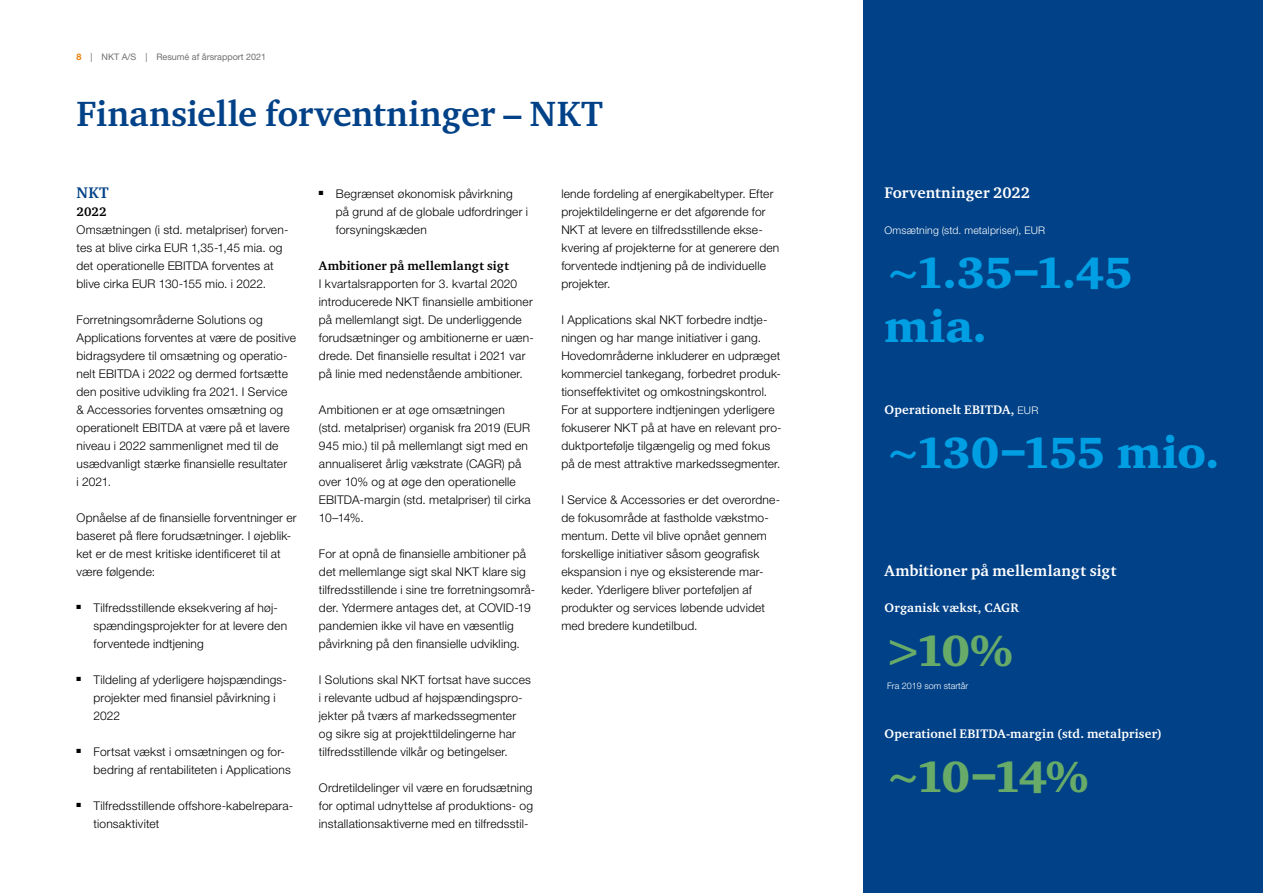
<style>
.page{position:relative;width:1263px;height:893px;background:#fff}
.page>*{position:absolute;margin:0;border:0;box-sizing:border-box;transform-origin:0 0}
.t1{font:900 45px/54px "Charter ITC Std";letter-spacing:-.015em;color:#009fe3}
.t2{font:900 45px "Charter ITC Std";color:#68ab69}
.t3{font:700 36px "Charter ITC Std";letter-spacing:.005em;color:#004187}
.t4{font:700 15.75px "Charter ITC Std";letter-spacing:.005em;color:#fff}
.t5{font:700 15.75px "Charter ITC Std";color:#004187}
.t6{font:700 12.75px "Charter ITC Std";letter-spacing:.02em;color:#fff}
.t7{font:700 12.75px "Charter ITC Std";letter-spacing:.015em;color:#000}
.t8{font:300 12px/18px "Helvetica Neue LT Std";letter-spacing:.015em;color:#000}
.t9{font:300 10.5px "Helvetica Neue LT Std";letter-spacing:.015em;color:#fff}
.t10{font:9px "Helvetica Neue LT Std";color:#706f6f}
.t11{font:300 9px "Helvetica Neue LT Std";color:#fff}
.s1{font-weight:700;color:#ef7b00}
.s2{font-family:"Helvetica Neue LT Std";font-weight:300;font-size:10.5px}
</style>
<div class="page">
<div style="left:863px;top:0;width:400px;height:893px;background:#004187"></div>
<p class="t10" style="left:77px;top:52px;width:191px"><span class="s1">8</span> | NKT A/S | Resumé af årsrapport 2021</p>
<h2 class="t3" style="left:77px;top:91px;width:528px">Finansielle forventninger – NKT</h2>
<h3 class="t5" style="left:77px;top:183px;width:34px">NKT</h3>
<p class="t7" style="left:77px;top:204px;width:31px">2022</p>
<p class="t8" style="left:77px;top:220px;width:213px">Omsætningen (i std. metalpriser) forven&shy;tes at blive cirka EUR 1,35-1,45 mia. og det operationelle EBITDA forventes at blive cirka EUR 130-155 mio. i 2022.</p>
<p class="t8" style="left:77px;top:310px;width:221px">Forretningsområderne Solutions og Applications forventes at være de positive bidragsydere til omsætning og operatio&shy;nelt EBITDA i 2022 og dermed fortsætte den positive udvikling fra 2021. I Service &amp; Accessories forventes omsætning og operationelt EBITDA at være på et lavere niveau i 2022 sammenlignet med til de usædvanligt stærke finansielle resultater<br>i 2021.</p>
<p class="t8" style="left:77px;top:508px;width:222px">Opnåelse af de finansielle forventninger er baseret på flere forudsætninger. I øjeblik&shy;ket er de mest kritiske identificeret til at være følgende:</p>
<p class="t8" style="left:94px;top:598px;width:195px;text-indent:-17px">■ Tilfredsstillende eksekvering af høj&shy;spændingsprojekter for at levere den forventede indtjening</p>
<p class="t8" style="left:94px;top:670px;width:195px;text-indent:-17px">■ Tildeling af yderligere højspændings&shy;projekter med finansiel påvirkning i<br>2022</p>
<p class="t8" style="left:94px;top:742px;width:199px;text-indent:-17px">■ Fortsat vækst i omsætningen og for&shy;bedring af rentabiliteten i Applications</p>
<p class="t8" style="left:94px;top:796px;width:201px;text-indent:-17px">■ Tilfredsstillende offshore-kabelrepara&shy;tionsaktivitet</p>
<p class="t8" style="left:336px;top:184px;width:194px;text-indent:-17px">■ Begrænset økonomisk påvirkning på grund af de globale udfordringer i forsyningskæden</p>
<p class="t7" style="left:319px;top:258px;width:192px">Ambitioner på mellemlangt sigt</p>
<p class="t8" style="left:319px;top:274px;width:216px">I kvartalsrapporten for 3. kvartal 2020 introducerede NKT finansielle ambitioner på mellemlangt sigt. De underliggende forudsætninger og ambitionerne er uæn&shy;drede. Det finansielle resultat i 2021 var på linie med nedenstående ambitioner.</p>
<p class="t8" style="left:319px;top:400px;width:213px">Ambitionen er at øge omsætningen<br>(std. metalpriser) organisk fra 2019 (EUR 945 mio.) til på mellemlangt sigt med en annualiseret årlig vækstrate (CAGR) på over 10% og at øge den operationelle EBITDA-margin (std. metalpriser) til cirka 10–14%.</p>
<p class="t8" style="left:319px;top:544px;width:218px">For at opnå de finansielle ambitioner på det mellemlange sigt skal NKT klare sig tilfredsstillende i sine tre forretningsområ&shy;der. Ydermere antages det, at COVID-19 pandemien ikke vil have en væsentlig påvirkning på den finansielle udvikling.</p>
<p class="t8" style="left:319px;top:670px;width:214px">I Solutions skal NKT fortsat have succes i relevante udbud af højspændingspro&shy;jekter på tværs af markedssegmenter og sikre sig at projekttildelingerne har tilfredsstillende vilkår og betingelser.</p>
<p class="t8" style="left:319px;top:778px;width:216px;text-align:justify">Ordretildelinger vil være en forudsætning for optimal udnyttelse af produktions- og installationsaktiverne med en tilfredsstil-</p>
<p class="t8" style="left:561px;top:184px;width:219px">lende fordeling af energikabeltyper. Efter projektildelingerne er det afgørende for NKT at levere en tilfredsstillende ekse&shy;kvering af projekterne for at generere den forventede indtjening på de individuelle projekter.</p>
<p class="t8" style="left:561px;top:310px;width:222px">I Applications skal NKT forbedre indtje&shy;ningen og har mange initiativer i gang.<br>Hovedområderne inkluderer en udpræget kommerciel tankegang, forbedret produk&shy;tionseffektivitet og omkostningskontrol.<br>For at supportere indtjeningen yderligere fokuserer NKT på at have en relevant pro&shy;duktportefølje tilgængelig og med fokus på de mest attraktive markedssegmenter.</p>
<p class="t8" style="left:561px;top:490px;width:220px">I Service &amp; Accessories er det overordne&shy;de fokusområde at fastholde vækstmo&shy;mentum. Dette vil blive opnået gennem forskellige initiativer såsom geografisk ekspansion i nye og eksisterende mar&shy;keder. Yderligere bliver porteføljen af produkter og services løbende udvidet med bredere kundetilbud.</p>
<h3 class="t4" style="left:884px;top:183px;width:147px">Forventninger 2022</h3>
<p class="t9" style="left:884px;top:224px;width:162px">Omsætning (std. metalpriser), EUR</p>
<h1 class="t1" style="left:884px;top:246px;width:250px">~1.35–1.45 mia.</h1>
<p class="t6" style="left:884px;top:402px;width:155px">Operationelt EBITDA, <span class="s2">EUR</span></p>
<h1 class="t1" style="left:884px;top:426px;width:337px">~130–155 mio.</h1>
<h3 class="t4" style="left:884px;top:561px;width:233px">Ambitioner på mellemlangt sigt</h3>
<p class="t6" style="left:884px;top:600px;width:136px">Organisk vækst, CAGR</p>
<h1 class="t2" style="left:884px;top:623px;width:130px">&gt;10%</h1>
<p class="t11" style="left:887px;top:680px;width:83px">Fra 2019 som startår</p>
<p class="t6" style="left:884px;top:726px;width:279px">Operationel EBITDA-margin (std. metalpriser)</p>
<h1 class="t2" style="left:884px;top:749px;width:206px">~10–14%</h1>
</div>
